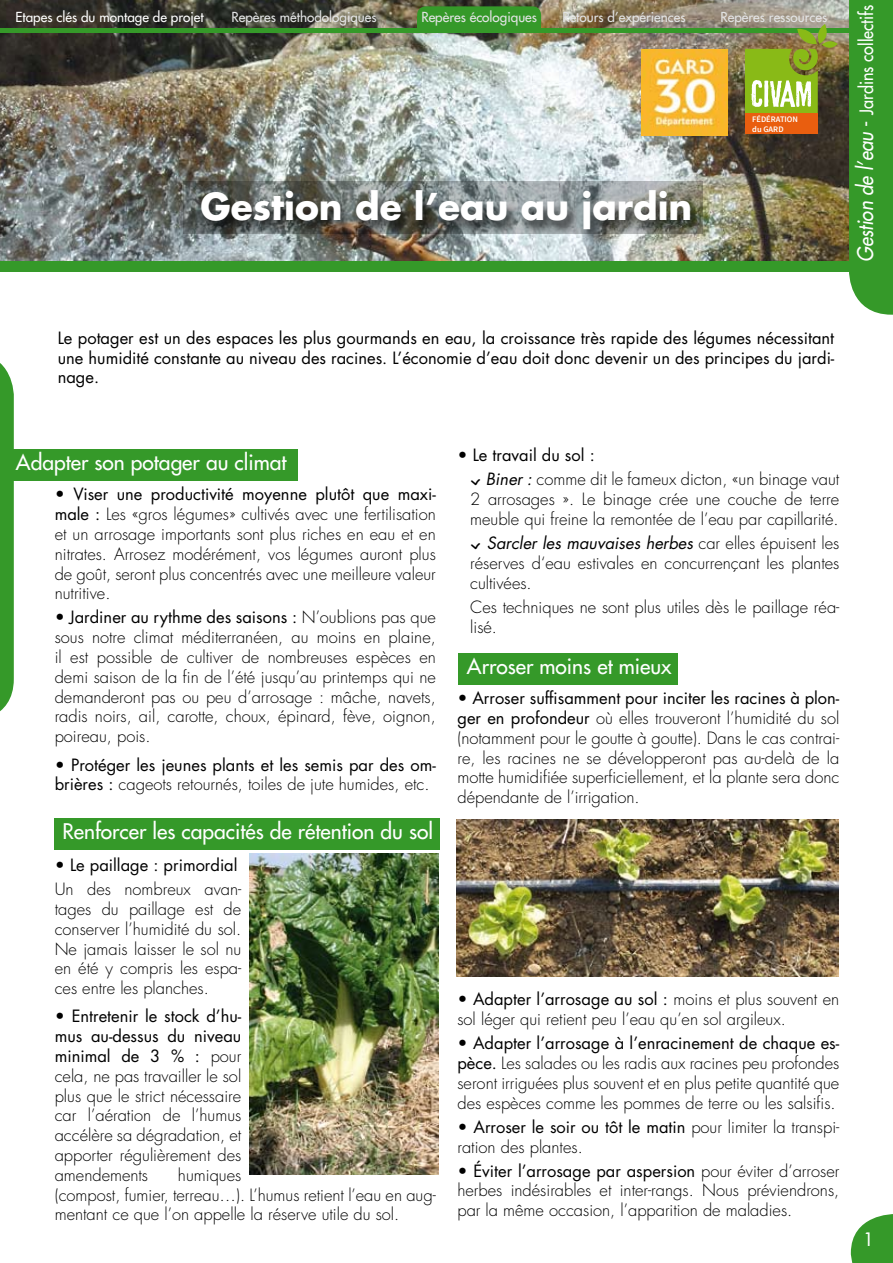
<style>
.page{position:relative;width:893px;height:1263px;background:#fff}
.page>*{position:absolute;margin:0;border:0;box-sizing:border-box;transform-origin:0 0}
.t1{font:700 36px "Futura";color:#fff}
.t2{font:21px "Futura";color:#fff}
.t3{font:18px "Futura";color:#fff;scale:.9 1}
.t4{font:18px "Futura";color:#fff}
.t5{font:300 16.5px/19.8px "Futura";color:#000;text-align:justify}
.t6{font:16.5px/19.8px "Futura";color:#000}
.t7{font:13.5px "Futura";color:#e3e4e5}
.t8{font:13.5px "Futura";color:#fff}
.t9{font:600 8.4px/10.1px "Source Sans Pro";color:#fff}
.s1{font-style:italic;font-size:21px}
.s2{font-size:21px}
.s3{font-weight:400}
.s4{font-weight:300}
.s5{font-family:"Peax Webdesignarrows";font-weight:400;font-size:12px}
.s6{font-weight:400;font-style:italic}
</style>
<div class="page">
<img style="left:0;top:0;width:849px;height:261px">
<div style="left:0;top:261px;width:889px;height:11px;background:#359929"></div>
<div style="left:849px;top:0;width:44px;height:315px;background:#359929"></div>
<svg style="left:851px;top:1214px;width:42px;height:49px"></svg>
<div style="left:0;top:28px;width:885px;height:5px;background:#359929"></div>
<div style="left:417px;top:6px;width:124px;height:25px;background:#359929;border-radius:9px"></div>
<div style="left:417px;top:16px;width:124px;height:15px;background:#359929"></div>
<img style="left:642px;top:49px;width:85px;height:86px">
<div style="left:745px;top:114px;width:73px;height:20px;background:#e95e0f"></div>
<svg style="left:745px;top:24px;width:93px;height:90px;background:#8b9f42"></svg>
<svg style="left:184px;top:181px;width:519px;height:53px;background:#7e8482"></svg>
<div style="left:7px;top:449px;width:291px;height:31px;background:#359929"></div>
<svg style="left:0;top:363px;width:14px;height:348px;background:#429f37"></svg>
<div style="left:54px;top:819px;width:385px;height:31px;background:#359929"></div>
<div style="left:458px;top:653px;width:220px;height:32px;background:#359929"></div>
<img style="left:250px;top:854px;width:188px;height:321px">
<img style="left:457px;top:820px;width:382px;height:157px">
<div style="left:198px;top:190px;width:504px;height:55px;background:#000;opacity:.75"></div>
<p class="t8" style="left:16px;top:9px;width:190px">Etapes clés du montage de projet</p>
<p class="t7" style="left:231px;top:9px;width:147px">Repères méthodologiques</p>
<p class="t7" style="left:421px;top:9px;width:117px">Repères écologiques</p>
<p class="t7" style="left:562px;top:9px;width:125px">Retours d’expériences</p>
<p class="t7" style="left:720px;top:9px;width:108px">Repères ressources</p>
<p class="t3" style="left:855px;top:262px;width:287px;rotate:-90deg"><span class="s1">Gestion de l’eau</span> <span class="s2">-</span> Jardins collectifs</p>
<p class="t9" style="left:752px;top:114px;width:47px">FÉDÉRATION du GARD</p>
<h1 class="t1" style="left:201px;top:183px;width:493px">Gestion de l’eau au jardin</h1>
<p class="t6" style="left:58px;top:328px;width:778px;text-align:justify">Le potager est un des espaces les plus gourmands en eau, la croissance très rapide des légumes nécessitant une humidité constante au niveau des racines. L’économie d’eau doit donc devenir un des principes du jardi&shy;nage.</p>
<p class="t2" style="left:16px;top:448px;width:272px">Adapter son potager au climat</p>
<p class="t5" style="left:55px;top:485px;width:383px">• <span class="s3">Viser une productivité moyenne plutôt que maxi&shy;male :</span> Les «gros légumes» cultivés avec une fertilisation et un arrosage importants sont plus riches en eau et en nitrates. Arrosez modérément, vos légumes auront plus de goût, seront plus concentrés avec une meilleure valeur nutritive.</p>
<p class="t5" style="left:55px;top:608px;width:383px">• <span class="s3">Jardiner au rythme des saisons :</span> N’oublions pas que sous notre climat méditerranéen, au moins en plaine, il est possible de cultiver de nombreuses espèces en demi saison de la fin de l’été jusqu’au printemps qui ne demanderont pas ou peu d’arrosage : mâche, navets, radis noirs, ail, carotte, choux, épinard, fève, oignon, poireau, pois.</p>
<p class="t6" style="left:55px;top:755px;width:383px"><span class="s4">•</span> Protéger les jeunes plants et les semis par des om&shy;brières : <span class="s4">cageots retournés, toiles de jute humides, etc.</span></p>
<p class="t2" style="left:63px;top:818px;width:372px">Renforcer les capacités de rétention du sol</p>
<p class="t6" style="left:55px;top:853px;width:188px;line-height:24px"><span class="s4">•</span> Le paillage : primordial<br><span class="s4">Un des nombreux avan-</span></p>
<p class="t5" style="left:55px;top:899px;width:188px">tages du paillage est de conserver l’humidité du sol.<br>Ne jamais laisser le sol nu en été y compris les espa&shy;ces entre les planches.</p>
<p class="t5" style="left:55px;top:1007px;width:188px">• <span class="s3">Entretenir le stock d’hu&shy;mus au-dessus du niveau minimal de 3 % :</span> pour cela, ne pas travailler le sol plus que le strict nécessaire car l’aération de l’humus accélère sa dégradation, et apporter régulièrement des amendements</p>
<p class="t5" style="left:55px;top:1165px;width:383px;text-align:left;text-indent:123px">humiques<br>(compost, fumier, terreau…). L’humus retient l’eau en aug&shy;mentant ce que l’on appelle la réserve utile du sol.</p>
<p class="t5" style="left:470px;top:444px;width:371px;line-height:24px;text-indent:-13px">• <span class="s3">Le travail du sol :<br></span><span class="s5">c</span> <span class="s6">Biner :</span> comme dit le fameux dicton, «un binage vaut</p>
<p class="t5" style="left:470px;top:490px;width:371px">2 arrosages ». Le binage crée une couche de terre meuble qui freine la remontée de l’eau par capillarité.</p>
<p class="t5" style="left:470px;top:534px;width:371px"><span class="s5">c</span> <span class="s6">Sarcler les mauvaises herbes</span> car elles épuisent les réserves d‘eau estivales en concurrençant les plantes cultivées.</p>
<p class="t5" style="left:470px;top:597px;width:371px">Ces techniques ne sont plus utiles dès le paillage réa&shy;lisé.</p>
<p class="t2" style="left:467px;top:653px;width:206px">Arroser moins et mieux</p>
<p class="t5" style="left:457px;top:689px;width:383px">• <span class="s3">Arroser suffisamment pour inciter les racines à plon&shy;ger en profondeur</span> où elles trouveront l’humidité du sol (notamment pour le goutte à goutte). Dans le cas contrai&shy;re, les racines ne se développeront pas au-delà de la motte humidifiée superficiellement, et la plante sera donc dépendante de l’irrigation.</p>
<p class="t5" style="left:457px;top:990px;width:383px">• <span class="s3">Adapter l’arrosage au sol :</span> moins et plus souvent en sol léger qui retient peu l’eau qu’en sol argileux.</p>
<p class="t5" style="left:457px;top:1034px;width:383px">• <span class="s3">Adapter l’arrosage à l’enracinement de chaque es&shy;pèce.</span> Les salades ou les radis aux racines peu profondes seront irriguées plus souvent et en plus petite quantité que des espèces comme les pommes de terre ou les salsifis.</p>
<p class="t5" style="left:457px;top:1117px;width:383px">• <span class="s3">Arroser le soir ou tôt le matin</span> pour limiter la transpi&shy;ration des plantes.</p>
<p class="t5" style="left:457px;top:1161px;width:383px">• <span class="s3">Éviter l’arrosage par aspersion</span> pour éviter d’arroser herbes indésirables et inter-rangs. Nous préviendrons, par la même occasion, l’apparition de maladies.</p>
<p class="t4" style="left:864px;top:1228px;width:12px">1</p>
</div>
